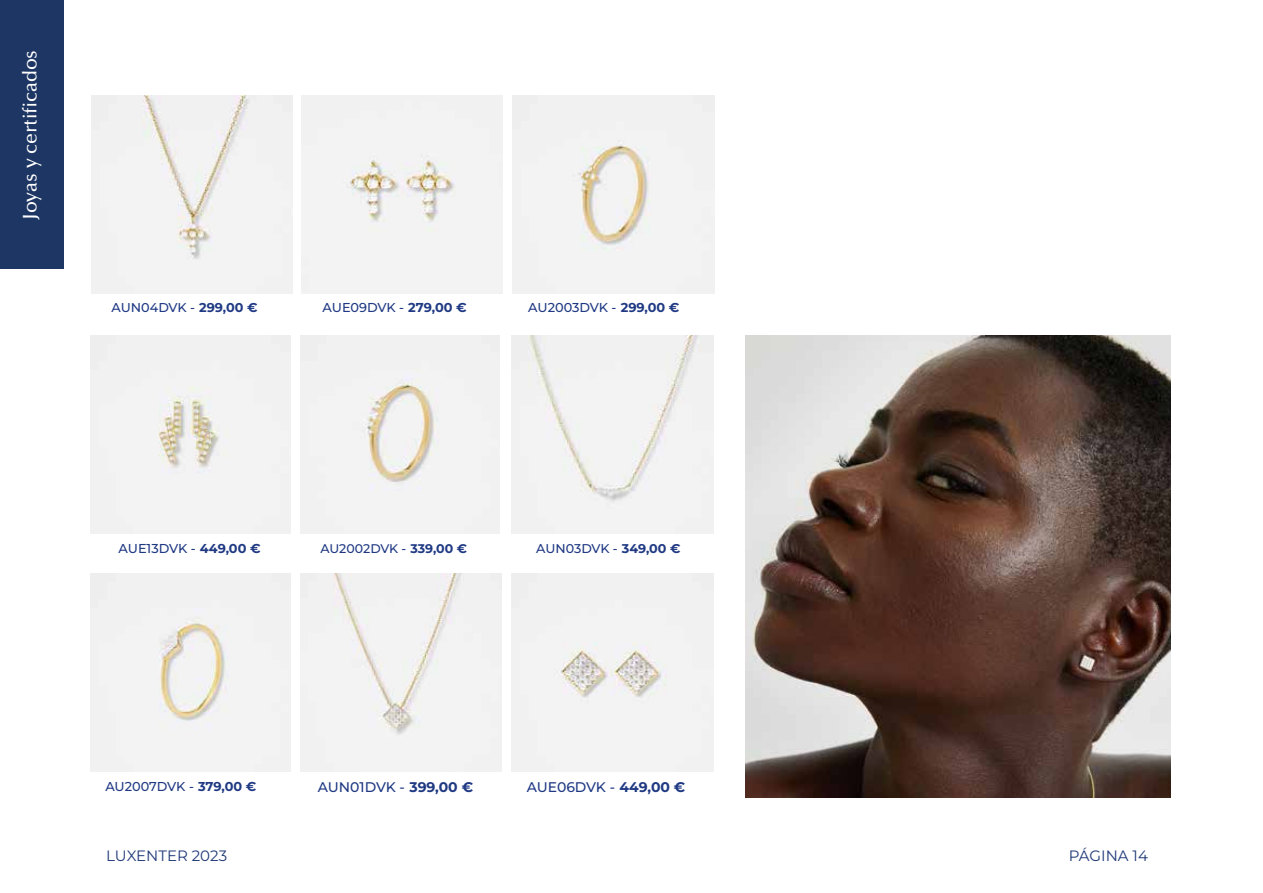
<style>
.page{position:relative;width:1263px;height:893px;background:#fff}
.page>*{position:absolute;margin:0;border:0;box-sizing:border-box;transform-origin:0 0}
.t1{font:500 19.5px "Optima";color:#fff}
.t2{font:15px "Montserrat";color:#1f3977}
.t3{font:500 13.95px "Montserrat";letter-spacing:-.005em;color:#1f3983}
.t4{font:500 12.9px "Montserrat";letter-spacing:-.005em;color:#1f3983}
.t5{font:500 12.75px "Montserrat";letter-spacing:-.005em;color:#1f3983}
.t6{font:500 12.6px "Montserrat";color:#1f3983}
.s1{font-weight:700}
</style>
<div class="page">
<img style="left:92px;top:95px;width:200px;height:198px">
<div style="left:302px;top:95px;width:200px;height:198px;background:#f3f3f3"></div>
<img style="left:512px;top:95px;width:203px;height:198px">
<div style="left:91px;top:335px;width:200px;height:198px;background:#f3f3f3"></div>
<img style="left:301px;top:335px;width:199px;height:198px">
<img style="left:511px;top:335px;width:203px;height:198px">
<img style="left:91px;top:574px;width:200px;height:198px">
<img style="left:301px;top:574px;width:200px;height:198px">
<img style="left:511px;top:574px;width:203px;height:198px">
<img style="left:746px;top:335px;width:425px;height:463px">
<div style="left:0;top:0;width:64px;height:268px;background:#1d3664"></div>
<h1 class="t1" style="left:19px;top:220px;width:172px;rotate:-90deg">Joyas y certificados</h1>
<p class="t5" style="left:112px;top:299px;width:147px">AUN04DVK - <span class="s1">299,00 €</span></p>
<p class="t4" style="left:323px;top:299px;width:146px">AUE09DVK - <span class="s1">279,00 €</span></p>
<p class="t4" style="left:528px;top:299px;width:153px">AU2003DVK - <span class="s1">299,00 €</span></p>
<p class="t4" style="left:119px;top:540px;width:144px">AUE13DVK - <span class="s1">449,00 €</span></p>
<p class="t6" style="left:320px;top:540px;width:148px">AU2002DVK - <span class="s1">339,00 €</span></p>
<p class="t5" style="left:536px;top:540px;width:146px">AUN03DVK - <span class="s1">349,00 €</span></p>
<p class="t4" style="left:105px;top:778px;width:153px">AU2007DVK - <span class="s1">379,00 €</span></p>
<p class="t3" style="left:318px;top:778px;width:157px">AUN01DVK - <span class="s1">399,00 €</span></p>
<p class="t3" style="left:527px;top:778px;width:160px">AUE06DVK - <span class="s1">449,00 €</span></p>
<p class="t2" style="left:106px;top:845px;width:122px">LUXENTER 2023</p>
<p class="t2" style="left:1069px;top:845px;width:81px">PÁGINA 14</p>
</div>
